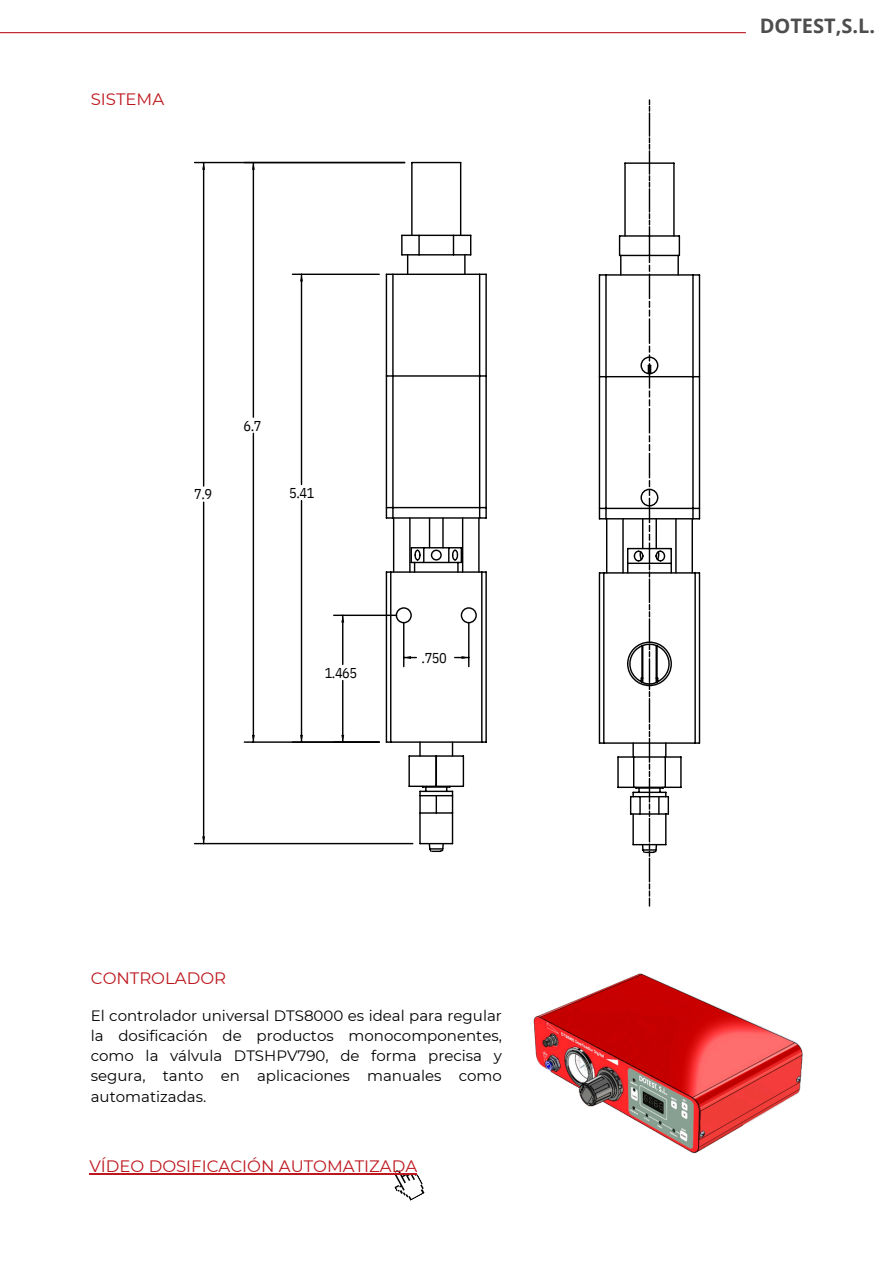
<style>
.page{position:relative;width:894px;height:1264px;background:#fff}
.page>*{position:absolute;margin:0;border:0;box-sizing:border-box;transform-origin:0 0}
.t1{font:700 19.95px "Open Sans";color:#000}
.t2{font:16.5px "Montserrat";color:#bd171e}
.t3{font:15px/20.2px "Montserrat";color:#000;text-align:justify}
.t4{font:14.25px "IBM Plex Sans Cond";letter-spacing:-.03em;color:#000}
</style>
<div class="page">
<img style="left:533px;top:973px;width:270px;height:181px">
<svg style="left:387px;top:1170px;width:38px;height:31px"></svg>
<hr style="left:89px;top:1173px;width:328px;height:1px;background:#bd171e">
<hr style="left:244px;top:741px;width:135px;height:1px;background:#000">
<hr style="left:252px;top:162px;width:2px;height:255px;background:#000">
<hr style="left:252px;top:433px;width:2px;height:309px;background:#000">
<svg style="left:252px;top:163px;width:3px;height:7px"></svg>
<svg style="left:252px;top:735px;width:3px;height:7px"></svg>
<hr style="left:333px;top:614px;width:63px;height:2px;background:#000">
<hr style="left:342px;top:680px;width:1px;height:62px;background:#000">
<hr style="left:342px;top:615px;width:1px;height:49px;background:#000">
<hr style="left:292px;top:273px;width:87px;height:2px;background:#000">
<hr style="left:301px;top:500px;width:1px;height:242px;background:#000">
<hr style="left:301px;top:274px;width:1px;height:210px;background:#000">
<svg style="left:300px;top:735px;width:3px;height:7px"></svg>
<svg style="left:300px;top:275px;width:3px;height:6px"></svg>
<hr style="left:194px;top:162px;width:210px;height:1px;background:#000">
<hr style="left:194px;top:842px;width:218px;height:2px;background:#000">
<hr style="left:203px;top:162px;width:1px;height:324px;background:#000">
<hr style="left:203px;top:502px;width:1px;height:341px;background:#000">
<svg style="left:202px;top:163px;width:3px;height:7px"></svg>
<svg style="left:202px;top:836px;width:3px;height:7px"></svg>
<svg style="left:385px;top:273px;width:102px;height:579px"></svg>
<svg style="left:392px;top:161px;width:88px;height:684px"></svg>
<svg style="left:598px;top:274px;width:102px;height:580px"></svg>
<svg style="left:605px;top:162px;width:88px;height:684px"></svg>
<svg style="left:648px;top:99px;width:2px;height:138px"></svg>
<svg style="left:648px;top:256px;width:2px;height:293px"></svg>
<svg style="left:648px;top:564px;width:2px;height:342px"></svg>
<hr style="left:0;top:32px;width:745px;height:1px;background:#bd171e">
<p class="t2" style="left:91px;top:89px;width:75px">SISTEMA</p>
<p class="t4" style="left:194px;top:485px;width:20px">7.9</p>
<p class="t4" style="left:243px;top:416px;width:20px">6.7</p>
<p class="t4" style="left:289px;top:483px;width:27px">5.41</p>
<p class="t4" style="left:324px;top:663px;width:34px">1.465</p>
<h2 class="t4" style="left:421px;top:648px;width:27px">.750</h2>
<h2 class="t2" style="left:91px;top:968px;width:137px">CONTROLADOR</h2>
<p class="t3" style="left:91px;top:1005px;width:412px">El controlador universal DTS8000 es ideal para regular la dosificación de productos monocomponentes, como la válvula DTSHPV790, de forma precisa y segura, tanto en aplicaciones manuales como automatizadas.</p>
<p class="t2" style="left:89px;top:1156px;width:329px">VÍDEO DOSIFICACIÓN AUTOMATIZADA</p>
<h1 class="t1" style="left:759px;top:12px;width:117px">DOTEST,S.L.</h1>
</div>
